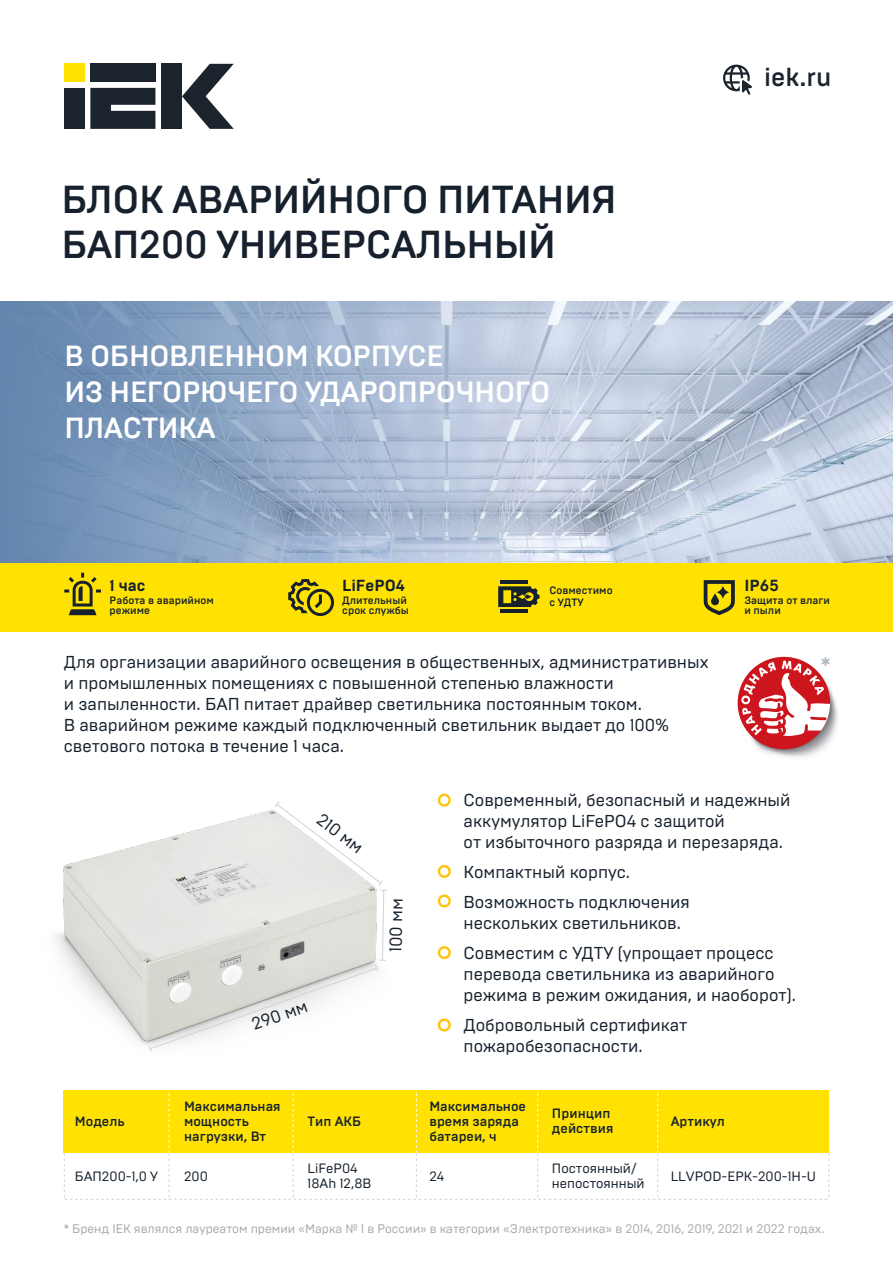
<style>
.page{position:relative;width:893px;height:1263px;background:#fff}
.page>*{position:absolute;margin:0;border:0;box-sizing:border-box;transform-origin:0 0}
.t1{font:500 39px/45px "Brutal Type";letter-spacing:-.01em;color:#16212d}
.t2{font:500 29.1px/35.7px "Brutal Type";letter-spacing:-.01em;color:#fff}
.t3{font:500 25.95px "Brutal Type";color:#1b242d}
.t4{font:17.25px/21px "Brutal Type";color:#16212d}
.t5{font:700 16.05px "Brutal Type";color:#16212d}
.t6{font:500 13.5px/15px "Brutal Type";color:#16212d}
.t7{font:13.5px/15px "Brutal Type";color:#16212d}
.t8{font:12.45px "Brutal Type";color:#a8aaad}
.t9{font:500 10.65px/10.5px "Brutal Type";color:#16212d}
</style>
<div class="page">
<div style="left:438px;top:793px;width:13px;height:14px;border:2px solid #fec50d;border-radius:50%"></div>
<div style="left:438px;top:865px;width:13px;height:13px;border:2px solid #fec50d;border-radius:50%"></div>
<div style="left:438px;top:894px;width:13px;height:13px;border:2px solid #fec50d;border-radius:50%"></div>
<div style="left:438px;top:946px;width:13px;height:13px;border:2px solid #fec50d;border-radius:50%"></div>
<div style="left:438px;top:1018px;width:13px;height:13px;border:2px solid #fec50d;border-radius:50%"></div>
<img style="left:737px;top:656px;width:101px;height:101px">
<div style="left:738px;top:657px;width:92px;height:92px;background:#cd151d;border-radius:50%"></div>
<svg style="left:741px;top:657px;width:89px;height:79px"></svg>
<div style="left:0;top:562px;width:893px;height:70px;background:#ffe201"></div>
<svg style="left:704px;top:580px;width:31px;height:35px"></svg>
<hr style="left:501px;top:580px;width:27px;height:4px;background:#16212d">
<hr style="left:501px;top:609px;width:27px;height:4px;background:#16212d">
<svg style="left:498px;top:586px;width:41px;height:21px"></svg>
<img style="left:55px;top:842px;width:94px;height:205px">
<svg style="left:149px;top:801px;width:238px;height:251px"></svg>
<svg style="left:64px;top:573px;width:37px;height:42px"></svg>
<div style="left:307px;top:589px;width:27px;height:27px;border:3px solid #16212d;border-radius:50%"></div>
<svg style="left:288px;top:579px;width:36px;height:36px"></svg>
<svg style="left:64px;top:1090px;width:765px;height:110px"></svg>
<img style="left:534px;top:302px;width:359px;height:260px">
<svg style="left:0;top:302px;width:534px;height:260px;background:#94aac8"></svg>
<div style="left:64px;top:64px;width:20px;height:18px;background:#ffe100"></div>
<div style="left:64px;top:88px;width:20px;height:41px;background:#1b242d"></div>
<svg style="left:90px;top:88px;width:65px;height:41px;background:#333b43"></svg>
<div style="left:90px;top:64px;width:65px;height:18px;background:#1b242d"></div>
<div style="left:161px;top:64px;width:21px;height:65px;background:#1b242d"></div>
<svg style="left:182px;top:64px;width:52px;height:65px"></svg>
<svg style="left:723px;top:65px;width:29px;height:30px"></svg>
<h1 class="t1" style="left:62px;top:177px;width:557px">БЛОК АВАРИЙНОГО ПИТАНИЯ<br>БАП200 УНИВЕРСАЛЬНЫЙ</h1>
<h2 class="t2" style="left:64px;top:339px;width:487px">В ОБНОВЛЕННОМ КОРПУСЕ<br>ИЗ НЕГОРЮЧЕГО УДАРОПРОЧНОГО<br>ПЛАСТИКА</h2>
<h3 class="t3" style="left:764px;top:61px;width:69px">iek.ru</h3>
<p class="t5" style="left:110px;top:575px;width:38px">1 час</p>
<p class="t5" style="left:342px;top:575px;width:64px">LiFePO4</p>
<p class="t9" style="left:342px;top:595px;width:68px">Длительный срок службы</p>
<p class="t9" style="left:110px;top:595px;width:106px">Работа в аварийном режиме</p>
<p class="t9" style="left:549px;top:584px;width:65px;line-height:12px">Совместимо с УДТУ</p>
<p class="t4" style="left:64px;top:652px;width:646px">Для организации аварийного освещения в общественных, административных и промышленных помещениях с повышенной степенью влажности<br>и запыленности. БАП питает драйвер светильника постоянным током.<br>В аварийном режиме каждый подключенный светильник выдает до 100% светового потока в течение 1 часа.</p>
<p class="t5" style="left:744px;top:575px;width:36px">IP65</p>
<p class="t9" style="left:744px;top:595px;width:87px">Защита от влаги и пыли</p>
<p class="t4" style="left:325px;top:809px;width:54px;rotate:37deg">210 мм</p>
<p class="t4" style="left:249px;top:1015px;width:59px;rotate:-20deg">290 мм</p>
<p class="t4" style="left:385px;top:951px;width:55px;rotate:-89deg">100 мм</p>
<p class="t6" style="left:75px;top:1114px;width:51px">Модель</p>
<p class="t7" style="left:75px;top:1168px;width:85px">БАП200-1,0 У</p>
<p class="t6" style="left:184px;top:1099px;width:98px">Максимальная мощность нагрузки, Вт</p>
<p class="t7" style="left:184px;top:1168px;width:25px">200</p>
<p class="t6" style="left:308px;top:1113px;width:55px">Тип АКБ</p>
<p class="t7" style="left:308px;top:1161px;width:65px">LiFeP04<br>18Ah 12,8В</p>
<p class="t4" style="left:464px;top:789px;width:328px">Современный, безопасный и надежный аккумулятор LiFePO4 с защитой<br>от избыточного разряда и перезаряда.</p>
<p class="t4" style="left:464px;top:856px;width:228px;line-height:30px">Компактный корпус.<br>Возможность подключения</p>
<p class="t4" style="left:464px;top:907px;width:312px;line-height:30px">нескольких светильников.<br>Совместим с УДТУ (упрощает процесс</p>
<p class="t4" style="left:464px;top:963px;width:334px">перевода светильника из аварийного режима в режим ожидания, и наоборот).</p>
<p class="t4" style="left:464px;top:1014px;width:225px">Добровольный сертификат пожаробезопасности.</p>
<p class="t6" style="left:429px;top:1099px;width:98px">Максимальное время заряда батареи, ч</p>
<p class="t7" style="left:429px;top:1168px;width:16px">24</p>
<p class="t6" style="left:552px;top:1106px;width:63px">Принцип действия</p>
<p class="t7" style="left:552px;top:1161px;width:94px">Постоянный/ непостоянный</p>
<p class="t6" style="left:671px;top:1114px;width:56px">Артикул</p>
<p class="t7" style="left:671px;top:1168px;width:147px">LLVPOD-EPK-200-1H-U</p>
<p class="t8" style="left:64px;top:1221px;width:762px">* Бренд IEK являлся лауреатом премии «Марка № 1 в России» в категории «Электротехника» в 2014, 2016, 2019, 2021 и 2022 годах.</p>
</div>
